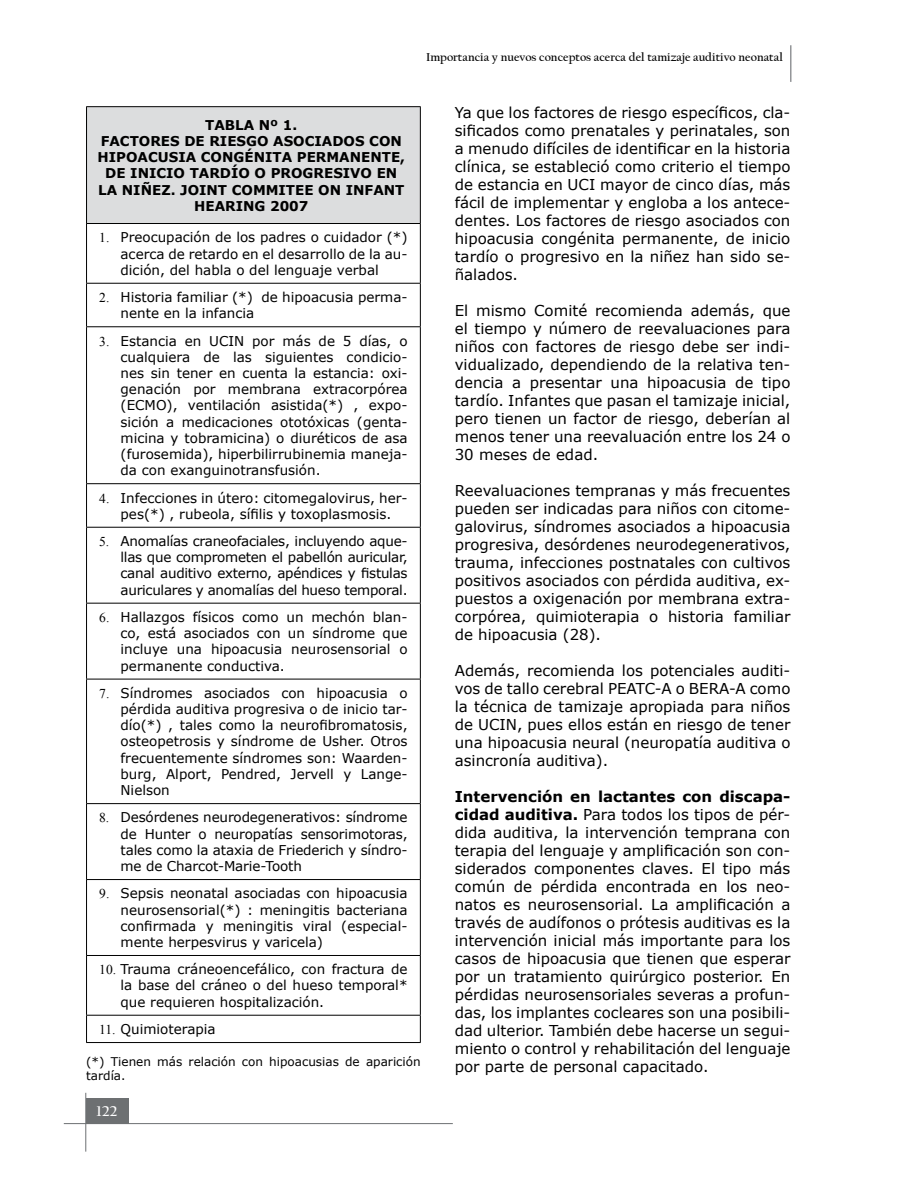
<style>
.page{position:relative;width:918px;height:1188px;background:#fff}
.page>*{position:absolute;margin:0;border:0;box-sizing:border-box;transform-origin:0 0}
.t1{font:15px/18px "Verdana";color:#000;text-align:justify}
.t2{font:700 15px "Californian FB";color:#fff}
.t3{font:13.5px/16.2px "Verdana";color:#000;text-align:justify}
.t4{font:700 13.5px/16.2px "Verdana";color:#000;text-align:center}
.t5{font:700 12px "Californian FB";color:#000}
.t6{font:12px/14.4px "Verdana";color:#000}
.s1{font-family:"Times New Roman"}
.s2{font-weight:700}
</style>
<div class="page">
<hr style="left:64px;top:1123px;width:389px;height:1px;background:#6d7072">
<div style="left:86px;top:1098px;width:43px;height:26px;background:#6d7072"></div>
<hr style="left:85px;top:1093px;width:1px;height:59px;background:#6d7072">
<hr style="left:790px;top:45px;width:2px;height:37px;background:#939598">
<div style="left:87px;top:107px;width:333px;height:117px;background:#dcddde"></div>
<hr style="left:86px;top:106px;width:335px;height:1px;background:#000">
<hr style="left:86px;top:223px;width:335px;height:1px;background:#000">
<hr style="left:86px;top:283px;width:335px;height:1px;background:#000">
<hr style="left:86px;top:326px;width:335px;height:1px;background:#000">
<hr style="left:86px;top:483px;width:335px;height:1px;background:#000">
<hr style="left:86px;top:527px;width:335px;height:1px;background:#000">
<hr style="left:86px;top:603px;width:335px;height:1px;background:#000">
<hr style="left:86px;top:679px;width:335px;height:1px;background:#000">
<hr style="left:86px;top:803px;width:335px;height:1px;background:#000">
<hr style="left:86px;top:879px;width:335px;height:1px;background:#000">
<hr style="left:86px;top:955px;width:335px;height:1px;background:#000">
<hr style="left:86px;top:1015px;width:335px;height:1px;background:#000">
<hr style="left:86px;top:1042px;width:335px;height:1px;background:#000">
<hr style="left:86px;top:107px;width:1px;height:116px;background:#000">
<hr style="left:86px;top:224px;width:1px;height:59px;background:#000">
<hr style="left:86px;top:284px;width:1px;height:42px;background:#000">
<hr style="left:86px;top:327px;width:1px;height:156px;background:#000">
<hr style="left:86px;top:484px;width:1px;height:43px;background:#000">
<hr style="left:86px;top:528px;width:1px;height:75px;background:#000">
<hr style="left:86px;top:604px;width:1px;height:75px;background:#000">
<hr style="left:86px;top:679px;width:1px;height:124px;background:#000">
<hr style="left:86px;top:804px;width:1px;height:75px;background:#000">
<hr style="left:86px;top:880px;width:1px;height:75px;background:#000">
<hr style="left:86px;top:956px;width:1px;height:59px;background:#000">
<svg style="left:86px;top:1016px;width:1px;height:26px"></svg>
<hr style="left:420px;top:107px;width:1px;height:116px;background:#000">
<hr style="left:420px;top:224px;width:1px;height:59px;background:#000">
<hr style="left:420px;top:284px;width:1px;height:42px;background:#000">
<hr style="left:420px;top:327px;width:1px;height:156px;background:#000">
<hr style="left:420px;top:484px;width:1px;height:43px;background:#000">
<hr style="left:420px;top:528px;width:1px;height:75px;background:#000">
<hr style="left:420px;top:604px;width:1px;height:75px;background:#000">
<hr style="left:420px;top:679px;width:1px;height:124px;background:#000">
<hr style="left:420px;top:804px;width:1px;height:75px;background:#000">
<hr style="left:420px;top:880px;width:1px;height:75px;background:#000">
<hr style="left:420px;top:956px;width:1px;height:59px;background:#000">
<svg style="left:420px;top:1016px;width:1px;height:26px"></svg>
<p class="t5" style="left:426px;top:50px;width:358px">Importancia y nuevos conceptos acerca del tamizaje auditivo neonatal</p>
<p class="t4" style="left:98px;top:116px;width:309px">TABLA Nº 1.<br>FACTORES DE RIESGO ASOCIADOS CON<br>HIPOACUSIA CONGÉNITA PERMANENTE,<br>DE INICIO TARDÍO O PROGRESIVO EN<br>LA NIÑEZ. JOINT COMMITEE ON INFANT<br>HEARING 2007</p>
<p class="t3" style="left:121px;top:229px;width:289px;text-indent:-21px"><span class="s1">1.</span> Preocupación de los padres o cuidador (*) acerca de retardo en el desarrollo de la au&shy;dición, del habla o del lenguaje verbal</p>
<p class="t3" style="left:121px;top:289px;width:289px;text-indent:-21px"><span class="s1">2.</span> Historia familiar (*) de hipoacusia perma&shy;nente en la infancia</p>
<p class="t3" style="left:121px;top:332px;width:289px;text-indent:-21px"><span class="s1">3.</span> Estancia en UCIN por más de 5 días, o cualquiera de las siguientes condicio&shy;nes sin tener en cuenta la estancia: oxi&shy;genación por membrana extracorpórea (ECMO), ventilación asistida(*) , expo&shy;sición a medicaciones ototóxicas (genta&shy;micina y tobramicina) o diuréticos de asa (furosemida), hiperbilirrubinemia maneja&shy;da con exanguinotransfusión.</p>
<p class="t3" style="left:99px;top:489px;width:310px;text-align:center"><span class="s1">4.</span> Infecciones in útero: citomegalovirus, her&shy;pes(*) , rubeola, sífilis y toxoplasmosis.</p>
<p class="t3" style="left:121px;top:533px;width:289px;text-indent:-21px"><span class="s1">5.</span> Anomalías craneofaciales, incluyendo aque&shy;llas que comprometen el pabellón auricular, canal auditivo externo, apéndices y fistulas auriculares y anomalías del hueso temporal.</p>
<p class="t3" style="left:121px;top:609px;width:289px;text-indent:-21px"><span class="s1">6.</span> Hallazgos físicos como un mechón blan&shy;co, está asociados con un síndrome que incluye una hipoacusia neurosensorial o permanente conductiva.</p>
<p class="t3" style="left:121px;top:684px;width:289px;text-indent:-21px"><span class="s1">7.</span> Síndromes asociados con hipoacusia o pérdida auditiva progresiva o de inicio tar&shy;dío(*) , tales como la neurofibromatosis, osteopetrosis y síndrome de Usher. Otros frecuentemente síndromes son: Waarden&shy;burg, Alport, Pendred, Jervell y Lange-Nielson</p>
<p class="t3" style="left:121px;top:809px;width:289px;text-indent:-21px"><span class="s1">8.</span> Desórdenes neurodegenerativos: síndrome de Hunter o neuropatías sensorimotoras, tales como la ataxia de Friederich y síndro&shy;me de Charcot-Marie-Tooth</p>
<p class="t3" style="left:121px;top:885px;width:289px;text-indent:-21px"><span class="s1">9.</span> Sepsis neonatal asociadas con hipoacusia neurosensorial(*) : meningitis bacteriana confirmada y meningitis viral (especial&shy;mente herpesvirus y varicela)</p>
<p class="t3" style="left:121px;top:961px;width:289px;text-indent:-21px"><span class="s1">10.</span> Trauma cráneoencefálico, con fractura de la base del cráneo o del hueso temporal* que requieren hospitalización.</p>
<p class="t3" style="left:99px;top:1021px;width:118px"><span class="s1">11.</span> Quimioterapia</p>
<p class="t6" style="left:86px;top:1054px;width:336px">(*) Tienen más relación con hipoacusias de aparición tardía.</p>
<p class="t2" style="left:96px;top:1102px;width:23px">122</p>
<p class="t1" style="left:455px;top:103px;width:337px">Ya que los factores de riesgo específicos, cla&shy;sificados como prenatales y perinatales, son a menudo difíciles de identificar en la historia clínica, se estableció como criterio el tiempo de estancia en UCI mayor de cinco días, más fácil de implementar y engloba a los antece&shy;dentes. Los factores de riesgo asociados con hipoacusia congénita permanente, de inicio tardío o progresivo en la niñez han sido se&shy;ñalados.</p>
<p class="t1" style="left:455px;top:301px;width:337px">El mismo Comité recomienda además, que el tiempo y número de reevaluaciones para niños con factores de riesgo debe ser indi&shy;vidualizado, dependiendo de la relativa ten&shy;dencia a presentar una hipoacusia de tipo tardío. Infantes que pasan el tamizaje inicial, pero tienen un factor de riesgo, deberían al menos tener una reevaluación entre los 24 o 30 meses de edad.</p>
<p class="t1" style="left:455px;top:481px;width:337px">Reevaluaciones tempranas y más frecuentes pueden ser indicadas para niños con citome&shy;galovirus, síndromes asociados a hipoacusia progresiva, desórdenes neurodegenerativos, trauma, infecciones postnatales con cultivos positivos asociados con pérdida auditiva, ex&shy;puestos a oxigenación por membrana extra&shy;corpórea, quimioterapia o historia familiar de hipoacusia (28).</p>
<p class="t1" style="left:455px;top:661px;width:337px">Además, recomienda los potenciales auditi&shy;vos de tallo cerebral PEATC-A o BERA-A como la técnica de tamizaje apropiada para niños de UCIN, pues ellos están en riesgo de tener una hipoacusia neural (neuropatía auditiva o asincronía auditiva).</p>
<p class="t1" style="left:455px;top:787px;width:337px"><span class="s2">Intervención en lactantes con discapa&shy;cidad auditiva.</span> Para todos los tipos de pér&shy;dida auditiva, la intervención temprana con terapia del lenguaje y amplificación son con&shy;siderados componentes claves. El tipo más común de pérdida encontrada en los neo&shy;natos es neurosensorial. La amplificación a través de audífonos o prótesis auditivas es la intervención inicial más importante para los casos de hipoacusia que tienen que esperar por un tratamiento quirúrgico posterior. En pérdidas neurosensoriales severas a profun&shy;das, los implantes cocleares son una posibili&shy;dad ulterior. También debe hacerse un segui&shy;miento o control y rehabilitación del lenguaje por parte de personal capacitado.</p>
</div>
